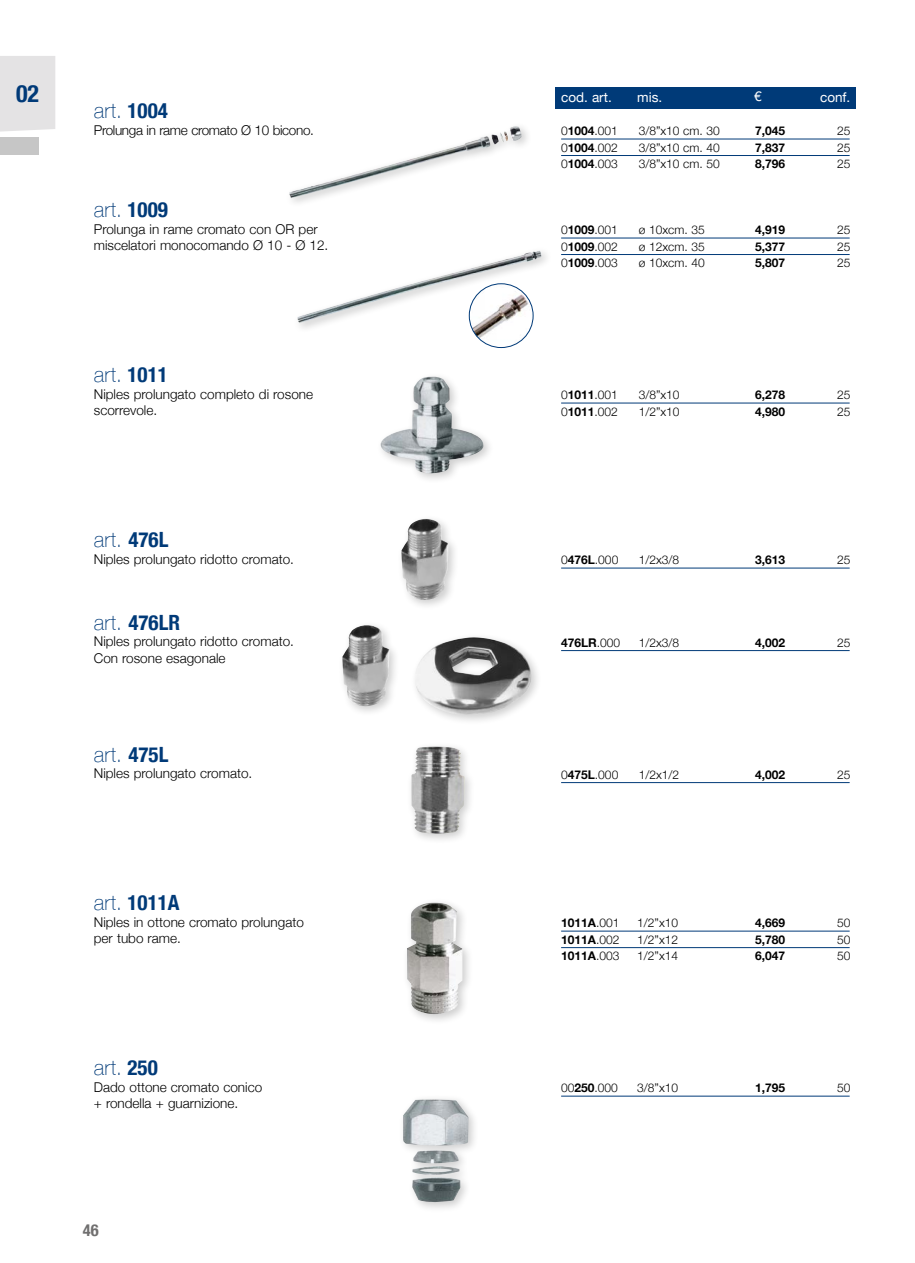
<style>
.page{position:relative;width:915px;height:1263px;background:#fff}
.page>*{position:absolute;margin:0;border:0;box-sizing:border-box;transform-origin:0 0}
.t1{font:700 condensed 24px "Helvetica Neue";color:#003a78}
.codici_articolo{font:100 21px "Helvetica Neue";letter-spacing:.015em;color:#003a78}
.codici_articolo-2{font:700 condensed 21px "Helvetica Neue";color:#003a78}
.t2{font:700 condensed 16.5px "Helvetica Neue";color:#706f6f}
.t3{font:300 13.5px "Helvetica Neue";color:#000}
.t4{font:300 13.5px "Helvetica Neue";letter-spacing:-.025em;color:#000}
.t5{font:13.5px "Helvetica Neue";color:#fff}
.TABELLE{font:300 12px "Helvetica Neue";color:#000}
.TABELLE-2{font:700 12px "Helvetica Neue";color:#000}
.s1{font-weight:700;font-stretch:condensed}
.s2{font-weight:100;font-stretch:normal}
.s3{font-weight:700}
.s4{font-weight:300}
</style>
<div class="page">
<div style="left:555px;top:87px;width:300px;height:21px;background:#003a78"></div>
<div style="left:0;top:137px;width:38px;height:17px;background:#c6c6c6"></div>
<div style="left:410px;top:632px;width:132px;height:94px;background:#000;opacity:.2"></div>
<img style="left:414px;top:637px;width:119px;height:81px">
<hr style="left:561px;top:139px;width:288px;height:1px;background:#003a78">
<hr style="left:561px;top:155px;width:288px;height:1px;background:#003a78">
<hr style="left:561px;top:238px;width:288px;height:1px;background:#003a78">
<hr style="left:561px;top:254px;width:288px;height:1px;background:#003a78">
<hr style="left:561px;top:403px;width:288px;height:1px;background:#003a78">
<hr style="left:561px;top:568px;width:288px;height:1px;background:#003a78">
<hr style="left:561px;top:650px;width:288px;height:1px;background:#003a78">
<hr style="left:561px;top:782px;width:288px;height:1px;background:#003a78">
<hr style="left:561px;top:931px;width:288px;height:1px;background:#003a78">
<hr style="left:561px;top:947px;width:288px;height:1px;background:#003a78">
<hr style="left:561px;top:1096px;width:288px;height:1px;background:#003a78">
<img style="left:289px;top:126px;width:232px;height:72px">
<img style="left:297px;top:250px;width:245px;height:73px">
<img style="left:380px;top:377px;width:106px;height:100px">
<div style="left:406px;top:742px;width:70px;height:103px;background:#000;opacity:.2"></div>
<img style="left:411px;top:746px;width:53px;height:88px">
<img style="left:469px;top:284px;width:64px;height:64px;border-radius:32px">
<div style="left:468px;top:283px;width:65px;height:65px;border:1px solid #003a78;border-radius:50%"></div>
<div style="left:402px;top:897px;width:71px;height:128px;background:#000;opacity:.2"></div>
<img style="left:407px;top:902px;width:55px;height:112px">
<div style="left:397px;top:1094px;width:82px;height:119px;background:#000;opacity:.2"></div>
<img style="left:403px;top:1099px;width:65px;height:105px">
<div style="left:337px;top:620px;width:63px;height:97px;background:#000;opacity:.2"></div>
<img style="left:342px;top:625px;width:47px;height:82px">
<div style="left:396px;top:514px;width:63px;height:97px;background:#000;opacity:.2"></div>
<img style="left:401px;top:519px;width:47px;height:82px">
<div style="left:0;top:56px;width:55px;height:76px;background:#e4e3e4"></div>
<h1 class="t1" style="left:16px;top:73px;width:25px">02</h1>
<p class="codici_articolo" style="left:94px;top:95px;width:76px">art. <span class="s1">1004</span></p>
<p class="t4" style="left:94px;top:119px;width:221px">Prolunga in rame cromato Ø 10 bicono.</p>
<p class="codici_articolo" style="left:94px;top:194px;width:76px">art. <span class="s1">1009</span></p>
<p class="t3" style="left:94px;top:218px;width:225px">Prolunga in rame cromato con OR per</p>
<p class="t3" style="left:94px;top:234px;width:236px">miscelatori monocomando Ø 10 - Ø 12.</p>
<p class="codici_articolo" style="left:94px;top:359px;width:76px">art. <span class="s1">1011</span></p>
<p class="t3" style="left:94px;top:383px;width:221px">Niples prolungato completo di rosone</p>
<p class="t3" style="left:94px;top:399px;width:65px">scorrevole.</p>
<p class="codici_articolo" style="left:94px;top:524px;width:76px">art. <span class="s1">476L</span></p>
<p class="t3" style="left:94px;top:548px;width:201px">Niples prolungato ridotto cromato.</p>
<p class="codici_articolo-2" style="left:94px;top:605px;width:88px"><span class="s2">art.</span> 476LR</p>
<p class="t3" style="left:94px;top:630px;width:201px">Niples prolungato ridotto cromato.</p>
<p class="t3" style="left:94px;top:647px;width:133px">Con rosone esagonale</p>
<p class="codici_articolo" style="left:94px;top:738px;width:76px">art. <span class="s1">475L</span></p>
<p class="t3" style="left:94px;top:762px;width:160px">Niples prolungato cromato.</p>
<p class="codici_articolo-2" style="left:94px;top:885px;width:87px"><span class="s2">art.</span> 1011A</p>
<p class="t3" style="left:94px;top:911px;width:211px">Niples in ottone cromato prolungato</p>
<p class="t3" style="left:94px;top:927px;width:89px">per tubo rame.</p>
<p class="codici_articolo" style="left:94px;top:1052px;width:65px">art. <span class="s1">250</span></p>
<p class="t3" style="left:94px;top:1076px;width:170px">Dado ottone cromato conico</p>
<p class="t3" style="left:94px;top:1092px;width:146px">+ rondella + guarnizione.</p>
<p class="t2" style="left:83px;top:1217px;width:17px">46</p>
<p class="t5" style="left:561px;top:87px;width:52px">cod. art.</p>
<p class="t5" style="left:637px;top:87px;width:27px">mis.</p>
<p class="t5" style="left:754px;top:86px;width:9px">€</p>
<p class="t5" style="left:819px;top:87px;width:32px">conf.</p>
<p class="TABELLE" style="left:561px;top:121px;width:58px">0<span class="s3">1004</span>.001</p>
<p class="TABELLE" style="left:638px;top:121px;width:83px">3/8”x10 cm. 30</p>
<p class="TABELLE-2" style="left:754px;top:122px;width:32px">7,045</p>
<p class="TABELLE" style="left:836px;top:121px;width:15px">25</p>
<p class="TABELLE" style="left:561px;top:138px;width:58px">0<span class="s3">1004</span>.002</p>
<p class="TABELLE" style="left:638px;top:138px;width:83px">3/8”x10 cm. 40</p>
<p class="TABELLE-2" style="left:754px;top:138px;width:32px">7,837</p>
<p class="TABELLE" style="left:836px;top:138px;width:15px">25</p>
<p class="TABELLE" style="left:561px;top:154px;width:58px">0<span class="s3">1004</span>.003</p>
<p class="TABELLE" style="left:638px;top:154px;width:83px">3/8”x10 cm. 50</p>
<p class="TABELLE-2" style="left:754px;top:155px;width:32px">8,796</p>
<p class="TABELLE" style="left:836px;top:154px;width:15px">25</p>
<p class="TABELLE" style="left:561px;top:220px;width:58px">0<span class="s3">1009</span>.001</p>
<p class="TABELLE" style="left:638px;top:220px;width:68px">ø 10xcm. 35</p>
<p class="TABELLE-2" style="left:754px;top:221px;width:32px">4,919</p>
<p class="TABELLE" style="left:836px;top:220px;width:15px">25</p>
<p class="TABELLE" style="left:561px;top:237px;width:58px">0<span class="s3">1009</span>.002</p>
<p class="TABELLE" style="left:638px;top:237px;width:68px">ø 12xcm. 35</p>
<p class="TABELLE-2" style="left:754px;top:237px;width:32px">5,377</p>
<p class="TABELLE" style="left:836px;top:237px;width:15px">25</p>
<p class="TABELLE" style="left:561px;top:253px;width:58px">0<span class="s3">1009</span>.003</p>
<p class="TABELLE" style="left:638px;top:253px;width:68px">ø 10xcm. 40</p>
<p class="TABELLE-2" style="left:754px;top:254px;width:32px">5,807</p>
<p class="TABELLE" style="left:836px;top:253px;width:15px">25</p>
<p class="TABELLE" style="left:561px;top:385px;width:58px">0<span class="s3">1011</span>.001</p>
<p class="TABELLE" style="left:638px;top:385px;width:42px">3/8”x10</p>
<p class="TABELLE-2" style="left:754px;top:386px;width:32px">6,278</p>
<p class="TABELLE" style="left:836px;top:385px;width:15px">25</p>
<p class="TABELLE" style="left:561px;top:402px;width:58px">0<span class="s3">1011</span>.002</p>
<p class="TABELLE" style="left:638px;top:402px;width:42px">1/2”x10</p>
<p class="TABELLE-2" style="left:754px;top:402px;width:32px">4,980</p>
<p class="TABELLE" style="left:836px;top:402px;width:15px">25</p>
<p class="TABELLE" style="left:561px;top:550px;width:59px">0<span class="s3">476L</span>.000</p>
<p class="TABELLE" style="left:638px;top:550px;width:42px">1/2x3/8</p>
<p class="TABELLE-2" style="left:754px;top:551px;width:32px">3,613</p>
<p class="TABELLE" style="left:836px;top:550px;width:15px">25</p>
<p class="TABELLE-2" style="left:561px;top:633px;width:61px">476LR<span class="s4">.000</span></p>
<p class="TABELLE" style="left:638px;top:633px;width:42px">1/2x3/8</p>
<p class="TABELLE-2" style="left:754px;top:633px;width:32px">4,002</p>
<p class="TABELLE" style="left:836px;top:633px;width:15px">25</p>
<p class="TABELLE" style="left:561px;top:765px;width:59px">0<span class="s3">475L</span>.000</p>
<p class="TABELLE" style="left:638px;top:765px;width:42px">1/2x1/2</p>
<p class="TABELLE-2" style="left:754px;top:765px;width:32px">4,002</p>
<p class="TABELLE" style="left:836px;top:765px;width:15px">25</p>
<p class="TABELLE-2" style="left:561px;top:914px;width:60px">1011A<span class="s4">.001</span></p>
<p class="TABELLE" style="left:637px;top:913px;width:42px">1/2”x10</p>
<p class="TABELLE-2" style="left:754px;top:914px;width:32px">4,669</p>
<p class="TABELLE" style="left:836px;top:913px;width:15px">50</p>
<p class="TABELLE-2" style="left:561px;top:930px;width:60px">1011A<span class="s4">.002</span></p>
<p class="TABELLE" style="left:637px;top:930px;width:42px">1/2”x12</p>
<p class="TABELLE-2" style="left:754px;top:930px;width:32px">5,780</p>
<p class="TABELLE" style="left:836px;top:930px;width:15px">50</p>
<p class="TABELLE-2" style="left:561px;top:947px;width:60px">1011A<span class="s4">.003</span></p>
<p class="TABELLE" style="left:637px;top:946px;width:42px">1/2”x14</p>
<p class="TABELLE-2" style="left:754px;top:947px;width:32px">6,047</p>
<p class="TABELLE" style="left:836px;top:946px;width:15px">50</p>
<p class="TABELLE" style="left:561px;top:1078px;width:58px">00<span class="s3">250</span>.000</p>
<p class="TABELLE" style="left:637px;top:1078px;width:42px">3/8”x10</p>
<p class="TABELLE-2" style="left:754px;top:1079px;width:32px">1,795</p>
<p class="TABELLE" style="left:836px;top:1078px;width:15px">50</p>
</div>
